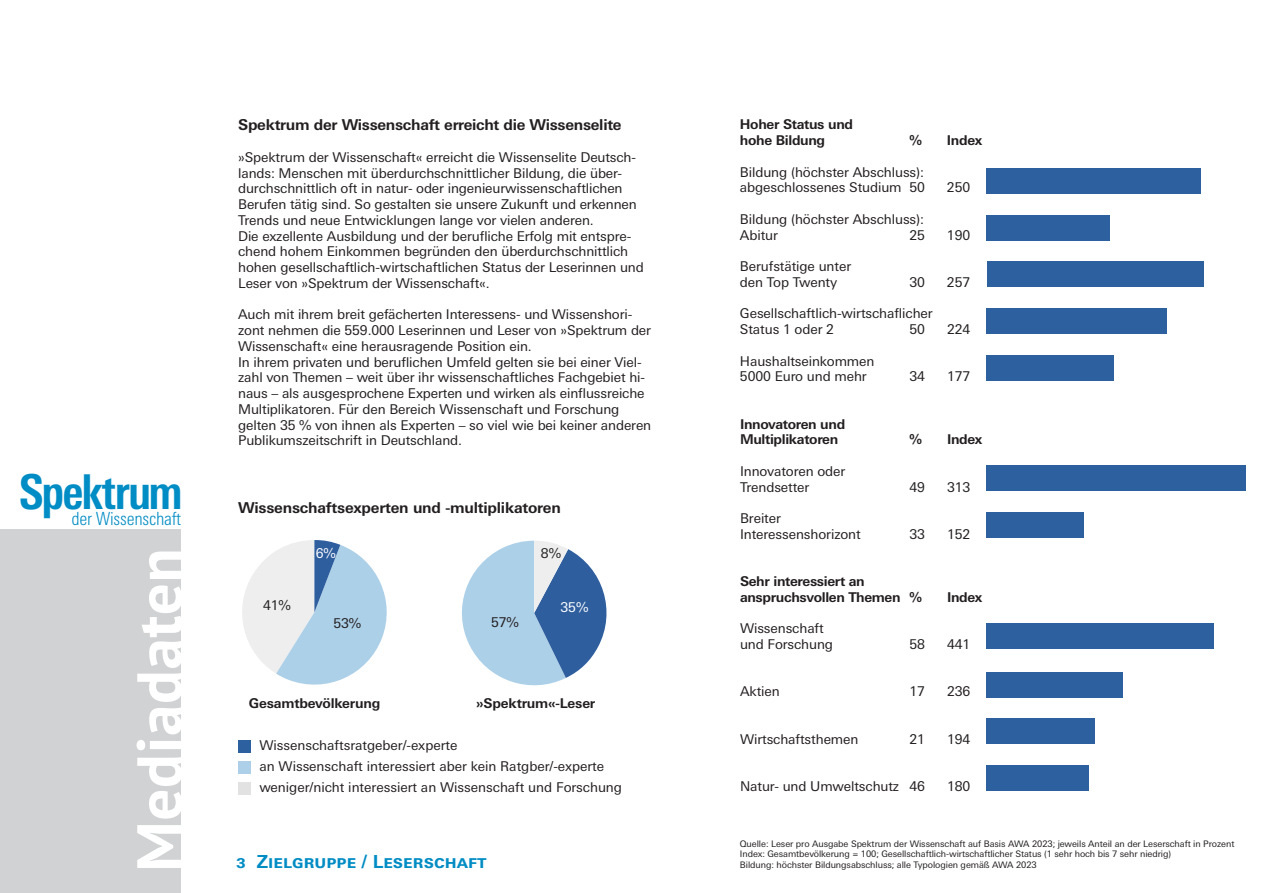
<style>
.page{position:relative;width:1263px;height:893px;background:#fff}
.page>*{position:absolute;margin:0;border:0;box-sizing:border-box;transform-origin:0 0}
.t1{font:700 63px "PT Sans";letter-spacing:.01em;color:#fff}
.t2{font:700 condensed 48px "Univers Next Pro";letter-spacing:-.04em;color:#008cc4}
.t3{font:300 condensed 18.15px "Univers Next Pro";letter-spacing:-.015em;color:#008cc4}
.t4{font:700 18px "Univers Next Pro";color:#008cc4}
.t5{font:700 15px "Univers Next Pro";letter-spacing:-.02em;color:#231f20}
.t6{font:13.5px/15.8px "Univers Next Pro";letter-spacing:-.01em;color:#231f20}
.t7{font:700 13.5px/15.8px "Univers Next Pro";letter-spacing:-.025em;color:#231f20}
.t8{font:13.5px "Univers Next Pro";color:#fff}
.t9{font:9px/10.5px "Univers Next Pro";letter-spacing:-.01em;color:#231f20}
</style>
<div class="page">
<div style="left:0;top:529px;width:181px;height:364px;background:#d1d2d4"></div>
<svg style="left:462px;top:541px;width:145px;height:145px"></svg>
<svg style="left:242px;top:540px;width:145px;height:145px"></svg>
<div style="left:986px;top:765px;width:103px;height:26px;background:#2c609f"></div>
<div style="left:986px;top:672px;width:137px;height:25px;background:#2c609f"></div>
<div style="left:986px;top:623px;width:228px;height:25px;background:#2c609f"></div>
<div style="left:986px;top:719px;width:109px;height:25px;background:#2c609f"></div>
<div style="left:986px;top:512px;width:98px;height:26px;background:#2c609f"></div>
<div style="left:986px;top:466px;width:260px;height:25px;background:#2c609f"></div>
<div style="left:986px;top:215px;width:124px;height:25px;background:#2c609f"></div>
<div style="left:986px;top:261px;width:217px;height:26px;background:#2c609f"></div>
<div style="left:986px;top:168px;width:215px;height:25px;background:#2c609f"></div>
<div style="left:986px;top:308px;width:181px;height:26px;background:#2c609f"></div>
<div style="left:986px;top:355px;width:128px;height:26px;background:#2c609f"></div>
<div style="left:238px;top:740px;width:13px;height:13px;background:#2c609f"></div>
<div style="left:238px;top:782px;width:13px;height:13px;background:#e3e2e2"></div>
<div style="left:238px;top:761px;width:13px;height:13px;background:#adcfe7"></div>
<h2 class="t2" style="left:19px;top:463px;width:165px">Spektrum</h2>
<h3 class="t3" style="left:72px;top:508px;width:111px">der Wissenschaft</h3>
<h1 class="t1" style="left:117px;top:872px;width:325px;rotate:-90deg">Mediadaten</h1>
<p class="t5" style="left:238px;top:116px;width:385px">Spektrum der Wissenschaft erreicht die Wissenselite</p>
<p class="t6" style="left:238px;top:149px;width:407px">»Spektrum der Wissenschaft« erreicht die Wissenselite Deutsch&shy;lands: Menschen mit überdurchschnittlicher Bildung, die über&shy;durchschnittlich oft in natur- oder ingenieurwissenschaftlichen Berufen tätig sind. So gestalten sie unsere Zukunft und erkennen Trends und neue Entwicklungen lange vor vielen anderen.<br>Die exzellente Ausbildung und der berufliche Erfolg mit entspre&shy;chend hohem Einkommen begründen den überdurchschnittlich hohen gesellschaftlich-wirtschaftlichen Status der Leserinnen und Leser von »Spektrum der Wissenschaft«.</p>
<p class="t6" style="left:238px;top:307px;width:415px">Auch mit ihrem breit gefächerten Interessens- und Wissenshori&shy;zont nehmen die 559.000 Leserinnen und Leser von »Spektrum der Wissenschaft« eine herausragende Position ein.<br>In ihrem privaten und beruflichen Umfeld gelten sie bei einer Viel&shy;zahl von Themen – weit über ihr wissenschaftliches Fachgebiet hi&shy;naus – als ausgesprochene Experten und wirken als einflussreiche Multiplikatoren. Für den Bereich Wissenschaft und Forschung gelten 35 % von ihnen als Experten – so viel wie bei keiner anderen Publikumszeitschrift in Deutschland.</p>
<p class="t5" style="left:238px;top:499px;width:324px">Wissenschaftsexperten und -multiplikatoren</p>
<p class="t6" style="left:263px;top:597px;width:29px">41%</p>
<p class="t8" style="left:316px;top:545px;width:22px">6%</p>
<p class="t6" style="left:541px;top:545px;width:22px">8%</p>
<p class="t6" style="left:333px;top:615px;width:29px">53%</p>
<p class="t6" style="left:491px;top:614px;width:29px">57%</p>
<p class="t8" style="left:560px;top:599px;width:29px">35%</p>
<p class="t7" style="left:249px;top:695px;width:133px">Gesamtbevölkerung</p>
<p class="t7" style="left:476px;top:695px;width:121px">»Spektrum«-Leser</p>
<p class="t6" style="left:259px;top:735px;width:364px;line-height:20.9px">Wissenschaftsratgeber/-experte<br>an Wissenschaft interessiert aber kein Ratgber/-experte weniger/nicht interessiert an Wissenschaft und Forschung</p>
<h3 class="t4" style="left:236px;top:851px;width:252px">3 Zielgruppe / Leserschaft</h3>
<p class="t7" style="left:740px;top:116px;width:115px">Hoher Status und hohe Bildung</p>
<p class="t7" style="left:909px;top:132px;width:14px">%</p>
<p class="t7" style="left:947px;top:132px;width:37px">Index</p>
<p class="t6" style="left:740px;top:164px;width:187px">Bildung (höchster Abschluss): abgeschlossenes Studium 50</p>
<p class="t6" style="left:947px;top:180px;width:25px">250</p>
<p class="t6" style="left:740px;top:211px;width:186px">Bildung (höchster Abschluss):<br>Abitur</p>
<p class="t6" style="left:909px;top:227px;width:17px">25</p>
<p class="t6" style="left:947px;top:227px;width:25px">190</p>
<p class="t6" style="left:740px;top:258px;width:113px">Berufstätige unter den Top Twenty</p>
<p class="t6" style="left:909px;top:274px;width:17px">30</p>
<p class="t6" style="left:947px;top:274px;width:25px">257</p>
<p class="t6" style="left:740px;top:306px;width:194px">Gesellschaftlich-wirtschaflicher<br>Status 1 oder 2</p>
<p class="t6" style="left:909px;top:321px;width:17px">50</p>
<p class="t6" style="left:947px;top:321px;width:25px">224</p>
<p class="t6" style="left:740px;top:353px;width:136px">Haushaltseinkommen<br>5000 Euro und mehr</p>
<p class="t7" style="left:740px;top:416px;width:107px">Innovatoren und<br>Multiplikatoren</p>
<p class="t6" style="left:740px;top:463px;width:107px">Innovatoren oder<br>Trendsetter</p>
<p class="t6" style="left:909px;top:369px;width:17px">34</p>
<p class="t6" style="left:947px;top:369px;width:25px">177</p>
<p class="t7" style="left:909px;top:431px;width:14px">%</p>
<p class="t7" style="left:947px;top:431px;width:37px">Index</p>
<p class="t6" style="left:909px;top:479px;width:17px">49</p>
<p class="t6" style="left:947px;top:479px;width:25px">313</p>
<p class="t6" style="left:740px;top:510px;width:122px">Breiter<br>Interessenshorizont</p>
<p class="t6" style="left:909px;top:526px;width:17px">33</p>
<p class="t6" style="left:947px;top:526px;width:25px">152</p>
<p class="t7" style="left:740px;top:573px;width:183px">Sehr interessiert an anspruchsvollen Themen %</p>
<p class="t7" style="left:947px;top:589px;width:37px">Index</p>
<p class="t6" style="left:740px;top:621px;width:95px">Wissenschaft und Forschung</p>
<p class="t6" style="left:909px;top:636px;width:17px">58</p>
<p class="t6" style="left:947px;top:636px;width:25px">441</p>
<p class="t6" style="left:740px;top:684px;width:41px">Aktien</p>
<p class="t6" style="left:909px;top:684px;width:17px">17</p>
<p class="t6" style="left:947px;top:684px;width:25px">236</p>
<p class="t6" style="left:740px;top:731px;width:120px">Wirtschaftsthemen</p>
<p class="t6" style="left:909px;top:731px;width:17px">21</p>
<p class="t6" style="left:947px;top:731px;width:25px">194</p>
<p class="t6" style="left:740px;top:778px;width:187px">Natur- und Umweltschutz 46</p>
<p class="t6" style="left:947px;top:778px;width:25px">180</p>
<p class="t9" style="left:740px;top:838px;width:496px">Quelle: Leser pro Ausgabe Spektrum der Wissenschaft auf Basis AWA 2023; jeweils Anteil an der Leserschaft in Prozent<br>Index: Gesamtbevölkerung = 100; Gesellschaftlich-wirtschaftlicher Status (1 sehr hoch bis 7 sehr niedrig)<br>Bildung: höchster Bildungsabschluss; alle Typologien gemäß AWA 2023</p>
</div>
